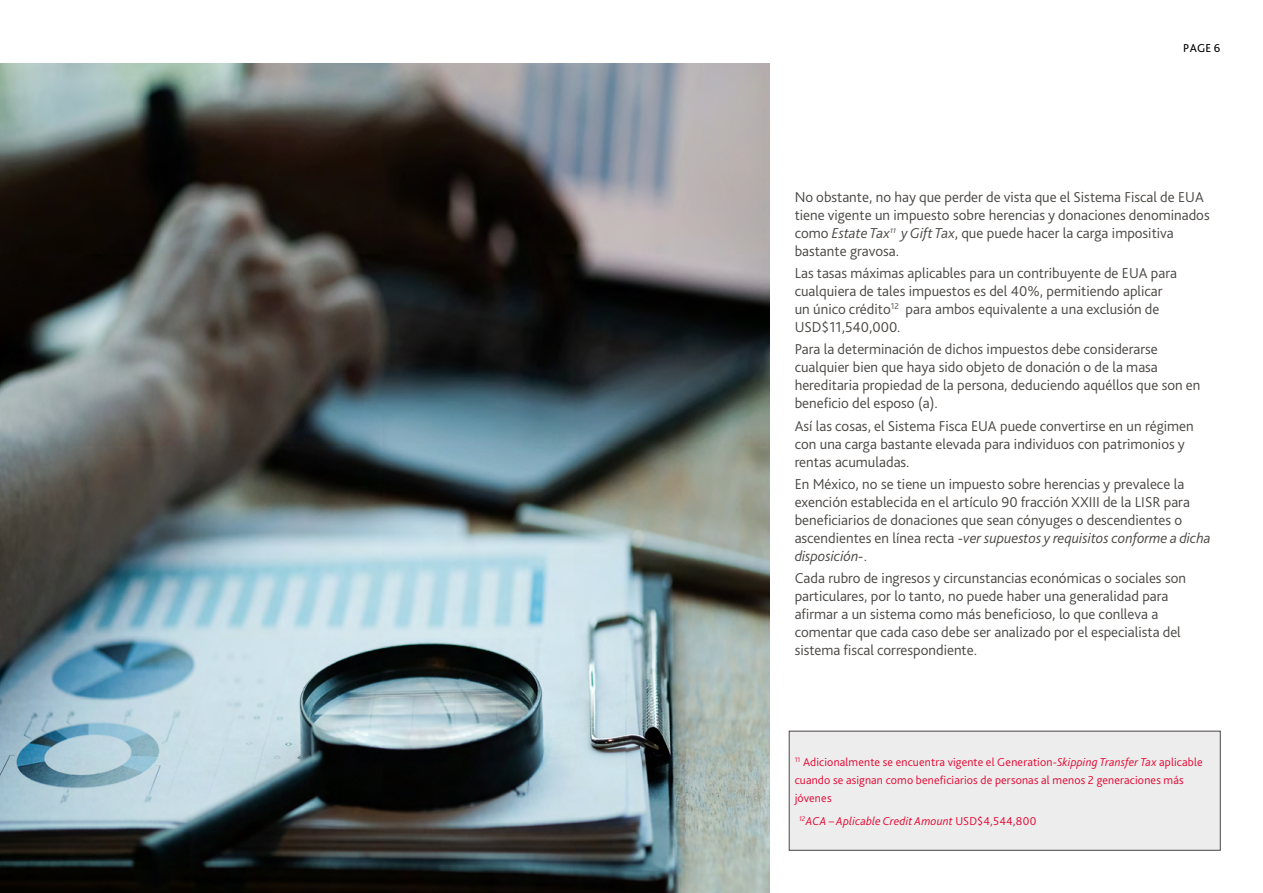
<style>
.page{position:relative;width:1263px;height:893px;background:#fff}
.page>*{position:absolute;margin:0;border:0;box-sizing:border-box;transform-origin:0 0}
.t1{font:300 15px/18px "Bliss Pro";color:#494643}
.t2{font:300 12px/18px "Bliss Pro";letter-spacing:.01em;color:#e4032e}
.t3{font:italic 300 12px "Bliss Pro";letter-spacing:.015em;color:#e4032e}
.t4{font:12px "Bliss Pro";color:#000}
.s1{font-style:italic}
.s2{font-style:normal}
</style>
<div class="page">
<img style="left:0;top:64px;width:769px;height:829px">
<div style="left:789px;top:731px;width:431px;height:119px;background:#eeedee"></div>
<p class="t4" style="left:1183px;top:40px;width:39px">PAGE 6</p>
<p class="t1" style="left:795px;top:188px;width:416px">No obstante, no hay que perder de vista que el Sistema Fiscal de EUA tiene vigente un impuesto sobre herencias y donaciones denominados como <span class="s1">Estate Tax</span><sup>11</sup> <span class="s1">y Gift Tax</span>, que puede hacer la carga impositiva bastante gravosa.</p>
<p class="t1" style="left:795px;top:264px;width:384px">Las tasas máximas aplicables para un contribuyente de EUA para cualquiera de tales impuestos es del 40%, permitiendo aplicar un único crédito<sup>12</sup> para ambos equivalente a una exclusión de USD$11,540,000.</p>
<p class="t1" style="left:795px;top:340px;width:407px">Para la determinación de dichos impuestos debe considerarse cualquier bien que haya sido objeto de donación o de la masa hereditaria propiedad de la persona, deduciendo aquéllos que son en beneficio del esposo (a).</p>
<p class="t1" style="left:795px;top:416px;width:401px">Así las cosas, el Sistema Fisca EUA puede convertirse en un régimen con una carga bastante elevada para individuos con patrimonios y rentas acumuladas.</p>
<p class="t1" style="left:795px;top:475px;width:417px">En México, no se tiene un impuesto sobre herencias y prevalece la exención establecida en el artículo 90 fracción XXIII de la LISR para beneficiarios de donaciones que sean cónyuges o descendientes o ascendientes en línea recta -<span class="s1">ver supuestos y requisitos conforme a dicha disposición-</span>.</p>
<p class="t1" style="left:795px;top:569px;width:393px">Cada rubro de ingresos y circunstancias económicas o sociales son particulares, por lo tanto, no puede haber una generalidad para afirmar a un sistema como más beneficioso, lo que conlleva a comentar que cada caso debe ser analizado por el especialista del sistema fiscal correspondiente.</p>
<p class="t2" style="left:795px;top:753px;width:409px"><sup>11</sup> Adicionalmente se encuentra vigente el Generation-<span class="s1">Skipping Transfer Tax</span> aplicable cuando se asignan como beneficiarios de personas al menos 2 generaciones más jóvenes</p>
<p class="t3" style="left:799px;top:813px;width:239px"><sup>12</sup>ACA – Aplicable Credit Amount <span class="s2">USD$4,544,800</span></p>
</div>
